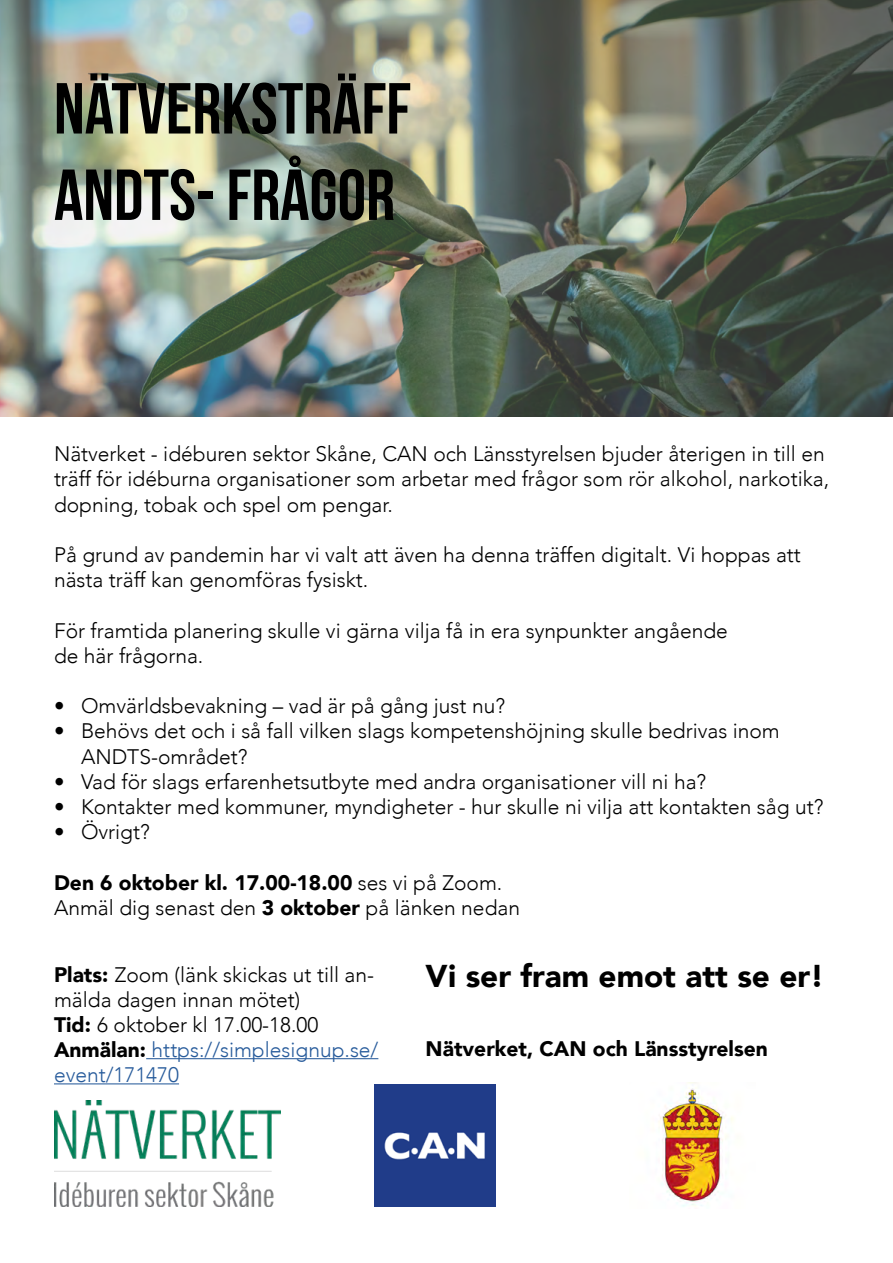
<style>
.page{position:relative;width:893px;height:1263px;background:#fff}
.page>*{position:absolute;margin:0;border:0;box-sizing:border-box;transform-origin:0 0}
.t1{font:72px/86.4px "Bebas Neue";color:#000}
.t2{font:900 31.5px "Avenir";color:#000}
.t3{font:300 21px/25.2px "Avenir";color:#000}
.t4{font:900 21px "Avenir";color:#000}
.s1{font-weight:900}
.s2{color:#275b9b}
</style>
<div class="page">
<img style="left:0;top:0;width:893px;height:417px">
<img style="left:659px;top:1082px;width:75px;height:125px">
<img style="left:54px;top:1100px;width:226px;height:106px">
<hr style="left:146px;top:1058px;width:232px;height:1px;background:#275b9b">
<hr style="left:54px;top:1083px;width:125px;height:1px;background:#275b9b">
<img style="left:374px;top:1085px;width:122px;height:121px">
<h1 class="t1" style="left:54px;top:65px;width:359px">NÄTVERKSTRÄFF<br>ANDTS- FRÅGOR</h1>
<p class="t3" style="left:54px;top:441px;width:777px">Nätverket - idéburen sektor Skåne, CAN och Länsstyrelsen bjuder återigen in till en träff för idéburna organisationer som arbetar med frågor som rör alkohol, narkotika, dopning, tobak och spel om pengar.</p>
<p class="t3" style="left:54px;top:542px;width:748px">På grund av pandemin har vi valt att även ha denna träffen digitalt. Vi hoppas att nästa träff kan genomföras fysiskt.</p>
<p class="t3" style="left:54px;top:618px;width:675px">För framtida planering skulle vi gärna vilja få in era synpunkter angående de här frågorna.</p>
<p class="t3" style="left:54px;top:693px;width:453px">• Omvärldsbevakning – vad är på gång just nu?</p>
<p class="t3" style="left:81px;top:718px;width:700px;text-indent:-27px">• Behövs det och i så fall vilken slags kompetenshöjning skulle bedrivas inom<br>ANDTS-området?</p>
<p class="t3" style="left:54px;top:769px;width:654px">• Vad för slags erfarenhetsutbyte med andra organisationer vill ni ha?</p>
<p class="t3" style="left:54px;top:794px;width:771px">• Kontakter med kommuner, myndigheter - hur skulle ni vilja att kontakten såg ut?</p>
<p class="t3" style="left:54px;top:819px;width:97px">• Övrigt?</p>
<p class="t3" style="left:54px;top:870px;width:468px"><span class="s1">Den 6 oktober kl. 17.00-18.00</span> ses vi på Zoom.<br>Anmäl dig senast den <span class="s1">3 oktober</span> på länken nedan</p>
<p class="t3" style="left:54px;top:962px;width:326px"><span class="s1">Plats:</span> Zoom (länk skickas ut till an&shy;mälda dagen innan mötet)<br><span class="s1">Tid:</span> 6 oktober kl 17.00-18.00<br><span class="s1">Anmälan:</span> <span class="s2">https://simplesignup.se/ event/171470</span></p>
<h2 class="t2" style="left:426px;top:949px;width:400px">Vi ser fram emot att se er!</h2>
<p class="t4" style="left:426px;top:1030px;width:344px">Nätverket, CAN och Länsstyrelsen</p>
</div>
